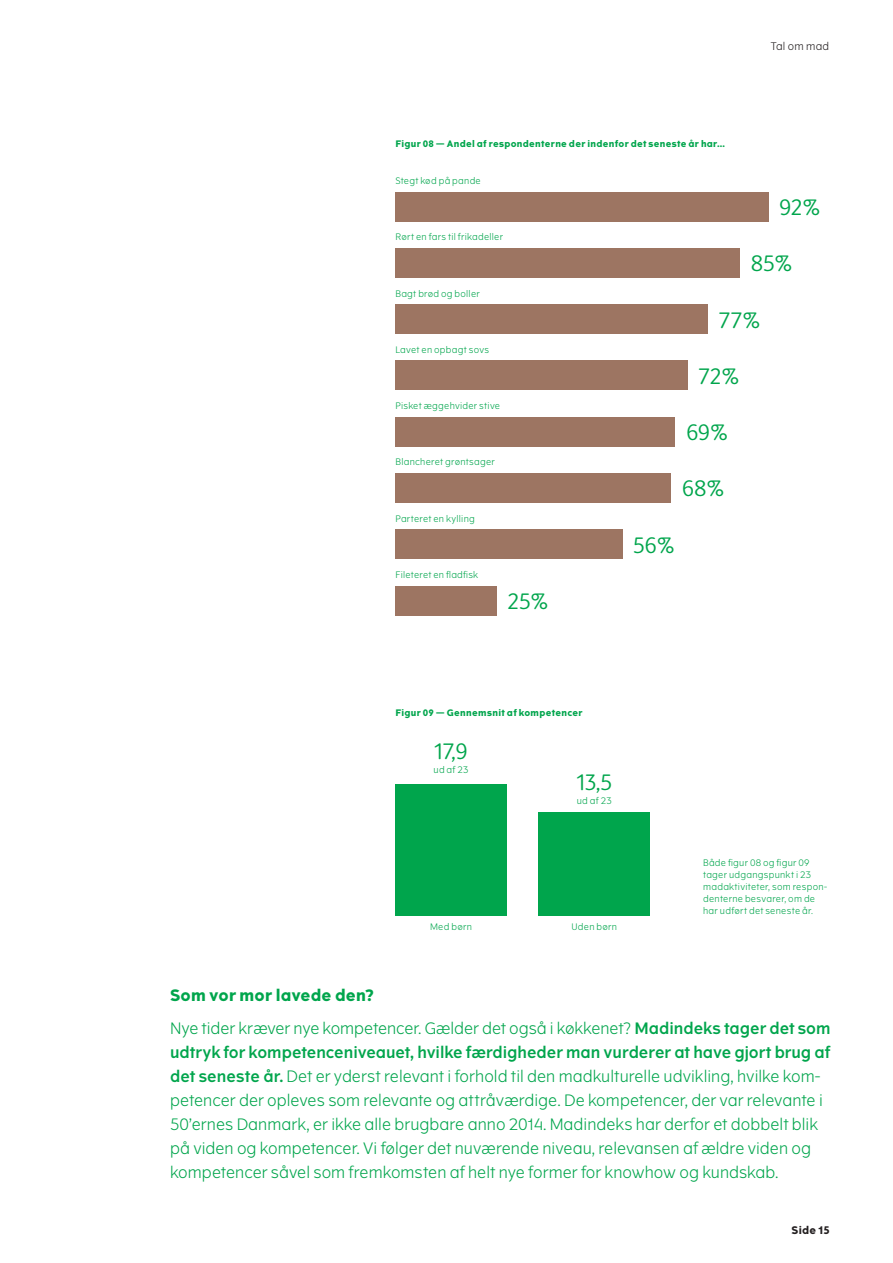
<style>
.page{position:relative;width:893px;height:1263px;background:#fff}
.page>*{position:absolute;margin:0;border:0;box-sizing:border-box;transform-origin:0 0}
.t1{font:22.5px "Berlingske Sans Round";letter-spacing:-.015em;color:#00a54c}
.t2{font:300 15.75px/24px "The Wave";color:#00a54c}
.t3{font:300 10.5px "The Wave";letter-spacing:.025em;color:#231f20}
.t4{font:700 10.5px "The Wave";letter-spacing:.025em;color:#231f20}
.t5{font:300 9px/12px "The Wave";letter-spacing:.03em;color:#00a54c}
.t6{font:700 9px "The Wave";letter-spacing:.035em;color:#00a54c}
.s1{font-weight:700}
.s2{font-weight:600}
</style>
<div class="page">
<div style="left:395px;top:192px;width:374px;height:30px;background:#9d7562"></div>
<div style="left:395px;top:248px;width:345px;height:30px;background:#9d7562"></div>
<div style="left:395px;top:304px;width:313px;height:30px;background:#9d7562"></div>
<div style="left:395px;top:361px;width:292px;height:29px;background:#9d7562"></div>
<div style="left:395px;top:417px;width:280px;height:30px;background:#9d7562"></div>
<div style="left:395px;top:473px;width:276px;height:30px;background:#9d7562"></div>
<div style="left:395px;top:529px;width:228px;height:30px;background:#9d7562"></div>
<div style="left:395px;top:586px;width:102px;height:29px;background:#9d7562"></div>
<div style="left:395px;top:784px;width:112px;height:131px;background:#00a54c"></div>
<div style="left:539px;top:812px;width:111px;height:103px;background:#00a54c"></div>
<p class="t3" style="left:771px;top:40px;width:60px">Tal om mad</p>
<p class="t6" style="left:395px;top:138px;width:331px">Figur 08 — Andel af respondenterne der indenfor det seneste år har…</p>
<p class="t5" style="left:395px;top:175px;width:87px">Stegt kød på pande</p>
<p class="t5" style="left:395px;top:231px;width:109px">Rørt en fars til frikadeller</p>
<p class="t5" style="left:395px;top:287px;width:86px">Bagt brød og boller</p>
<h1 class="t1" style="left:779px;top:192px;width:42px">92%</h1>
<h1 class="t1" style="left:751px;top:248px;width:42px">85%</h1>
<p class="t5" style="left:395px;top:343px;width:95px">Lavet en opbagt sovs</p>
<p class="t5" style="left:395px;top:400px;width:106px">Pisket æggehvider stive</p>
<p class="t5" style="left:395px;top:456px;width:101px">Blancheret grøntsager</p>
<p class="t5" style="left:395px;top:512px;width:81px">Parteret en kylling</p>
<p class="t5" style="left:395px;top:568px;width:84px">Fileteret en fladfisk</p>
<h1 class="t1" style="left:507px;top:586px;width:42px">25%</h1>
<h1 class="t1" style="left:718px;top:304px;width:43px">77%</h1>
<h1 class="t1" style="left:698px;top:361px;width:42px">72%</h1>
<h1 class="t1" style="left:686px;top:417px;width:43px">69%</h1>
<h1 class="t1" style="left:682px;top:473px;width:44px">68%</h1>
<h1 class="t1" style="left:633px;top:529px;width:43px">56%</h1>
<p class="t6" style="left:395px;top:707px;width:189px">Figur 09 — Gennemsnit af kompetencer</p>
<h1 class="t1" style="left:434px;top:736px;width:35px">17,9</h1>
<p class="t5" style="left:434px;top:764px;width:36px">ud af 23</p>
<h1 class="t1" style="left:577px;top:767px;width:37px">13,5</h1>
<p class="t5" style="left:577px;top:795px;width:36px">ud af 23</p>
<p class="t5" style="left:430px;top:920px;width:43px">Med børn</p>
<p class="t5" style="left:572px;top:920px;width:47px">Uden børn</p>
<p class="t5" style="left:703px;top:856px;width:126px">Både figur 08 og figur 09 tager udgangspunkt i 23 madaktiviteter, som respon&shy;denterne besvarer, om de har udført det seneste år.</p>
<p class="t2" style="left:170px;top:979px;width:662px;line-height:32.5px"><span class="s1">Som vor mor lavede den?<br></span>Nye tider kræver nye kompetencer. Gælder det også i køkkenet? <span class="s2">Madindeks tager det som</span></p>
<p class="t2" style="left:170px;top:1040px;width:661px"><span class="s2">udtryk for kompetenceniveauet, hvilke færdigheder man vurderer at have gjort brug af det seneste år.</span> Det er yderst relevant i forhold til den madkulturelle udvikling, hvilke kom&shy;petencer der opleves som relevante og attråværdige. De kompetencer, der var relevante i 50’ernes Danmark, er ikke alle brugbare anno 2014. Madindeks har derfor et dobbelt blik på viden og kompetencer. Vi følger det nuværende niveau, relevansen af ældre viden og kompetencer såvel som fremkomsten af helt nye former for knowhow og kundskab.</p>
<p class="t4" style="left:791px;top:1224px;width:40px">Side 15</p>
</div>
